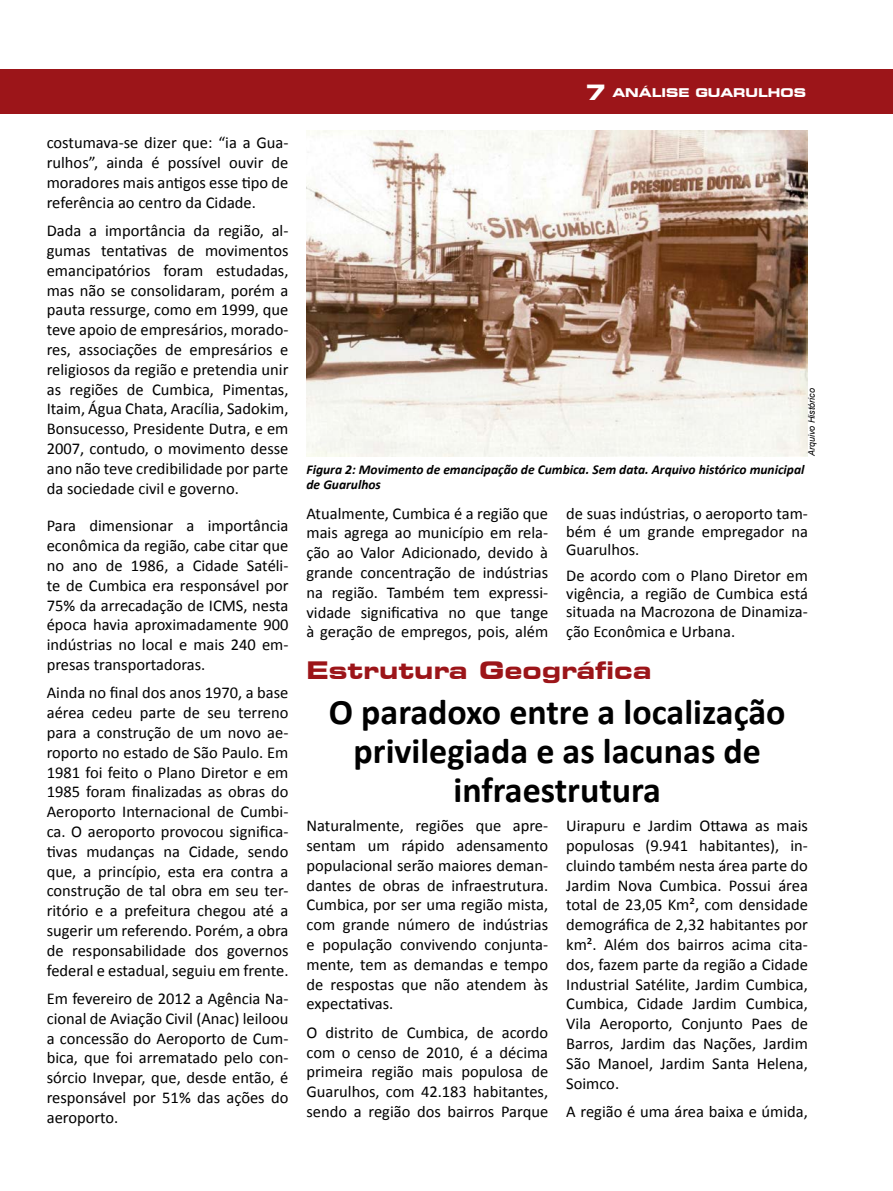
<style>
.page{position:relative;width:893px;height:1191px;background:#fff}
.page>*{position:absolute;margin:0;border:0;box-sizing:border-box;transform-origin:0 0}
.t1{font:700 36px/39px "Calibri";color:#000;text-align:center}
.t2{font:700 expanded 24px "Square 721 BT";color:#9c1519}
.t3{font:16.5px/19.8px "Calibri";color:#000;text-align:justify}
.t4{font:italic 700 13.5px/15px "Calibri";color:#000}
.t5{font:700 expanded 12px "Square 721 BT";color:#fff}
.t6{font:italic 9px "Arial";color:#000}
.s1{font-size:21px}
</style>
<div class="page">
<div style="left:0;top:69px;width:893px;height:44px;background:#9c1519"></div>
<img style="left:306px;top:131px;width:501px;height:325px">
<p class="t3" style="left:47px;top:133px;width:243px">costumava-se dizer que: “ia a Gua&shy;rulhos”, ainda é possível ouvir de moradores mais antigos esse tipo de referência ao centro da Cidade.</p>
<p class="t3" style="left:47px;top:221px;width:243px">Dada a importância da região, al&shy;gumas tentativas de movimentos emancipatórios foram estudadas, mas não se consolidaram, porém a pauta ressurge, como em 1999, que teve apoio de empresários, morado&shy;res, associações de empresários e religiosos da região e pretendia unir as regiões de Cumbica, Pimentas, Itaim, Água Chata, Aracília, Sadokim, Bonsucesso, Presidente Dutra, e em 2007, contudo, o movimento desse ano não teve credibilidade por parte da sociedade civil e governo.</p>
<p class="t3" style="left:47px;top:516px;width:243px">Para dimensionar a importância econômica da região, cabe citar que no ano de 1986, a Cidade Satéli&shy;te de Cumbica era responsável por 75% da arrecadação de ICMS, nesta época havia aproximadamente 900 indústrias no local e mais 240 em&shy;presas transportadoras.</p>
<p class="t3" style="left:47px;top:683px;width:243px">Ainda no final dos anos 1970, a base aérea cedeu parte de seu terreno para a construção de um novo ae&shy;roporto no estado de São Paulo. Em 1981 foi feito o Plano Diretor e em 1985 foram finalizadas as obras do Aeroporto Internacional de Cumbi&shy;ca. O aeroporto provocou significa&shy;tivas mudanças na Cidade, sendo que, a princípio, esta era contra a construção de tal obra em seu ter&shy;ritório e a prefeitura chegou até a sugerir um referendo. Porém, a obra de responsabilidade dos governos federal e estadual, seguiu em frente.</p>
<p class="t3" style="left:47px;top:988px;width:243px">Em fevereiro de 2012 a Agência Na&shy;cional de Aviação Civil (Anac) leiloou a concessão do Aeroporto de Cum&shy;bica, que foi arrematado pelo con&shy;sórcio Invepar, que, desde então, é responsável por 51% das ações do aeroporto.</p>
<p class="t5" style="left:585px;top:85px;width:222px"><span class="s1">7</span> ANÁLISE GUARULHOS</p>
<p class="t6" style="left:806px;top:456px;width:70px;rotate:-90deg">Arquivo Histórico</p>
<p class="t4" style="left:306px;top:462px;width:499px">Figura 2: Movimento de emancipação de Cumbica. Sem data. Arquivo histórico municipal de Guarulhos</p>
<p class="t3" style="left:306px;top:503px;width:243px">Atualmente, Cumbica é a região que mais agrega ao município em rela&shy;ção ao Valor Adicionado, devido à grande concentração de indústrias na região. Também tem expressi&shy;vidade significativa no que tange à geração de empregos, pois, além</p>
<p class="t3" style="left:566px;top:504px;width:243px;line-height:18px">de suas indústrias, o aeroporto tam&shy;bém é um grande empregador na Guarulhos.</p>
<p class="t3" style="left:566px;top:566px;width:243px;line-height:18px">De acordo com o Plano Diretor em vigência, a região de Cumbica está situada na Macrozona de Dinamiza-</p>
<p class="t3" style="left:566px;top:621px;width:170px">ção Econômica e Urbana.</p>
<h2 class="t2" style="left:306px;top:655px;width:346px">Estrutura Geográfica</h2>
<h1 class="t1" style="left:329px;top:692px;width:458px">O paradoxo entre a localização privilegiada e as lacunas de infraestrutura</h1>
<p class="t3" style="left:306px;top:816px;width:243px">Naturalmente, regiões que apre&shy;sentam um rápido adensamento populacional serão maiores deman&shy;dantes de obras de infraestrutura.<br>Cumbica, por ser uma região mista, com grande número de indústrias e população convivendo conjunta&shy;mente, tem as demandas e tempo de respostas que não atendem às expectativas.</p>
<p class="t3" style="left:306px;top:1022px;width:243px">O distrito de Cumbica, de acordo com o censo de 2010, é a décima primeira região mais populosa de Guarulhos, com 42.183 habitantes, sendo a região dos bairros Parque</p>
<p class="t3" style="left:566px;top:816px;width:243px">Uirapuru e Jardim Ottawa as mais populosas (9.941 habitantes), in&shy;cluindo também nesta área parte do Jardim Nova Cumbica. Possui área total de 23,05 Km², com densidade demográfica de 2,32 habitantes por km². Além dos bairros acima cita&shy;dos, fazem parte da região a Cidade Industrial Satélite, Jardim Cumbica, Cumbica, Cidade Jardim Cumbica, Vila Aeroporto, Conjunto Paes de Barros, Jardim das Nações, Jardim São Manoel, Jardim Santa Helena, Soimco.</p>
<p class="t3" style="left:566px;top:1101px;width:243px">A região é uma área baixa e úmida,</p>
</div>
